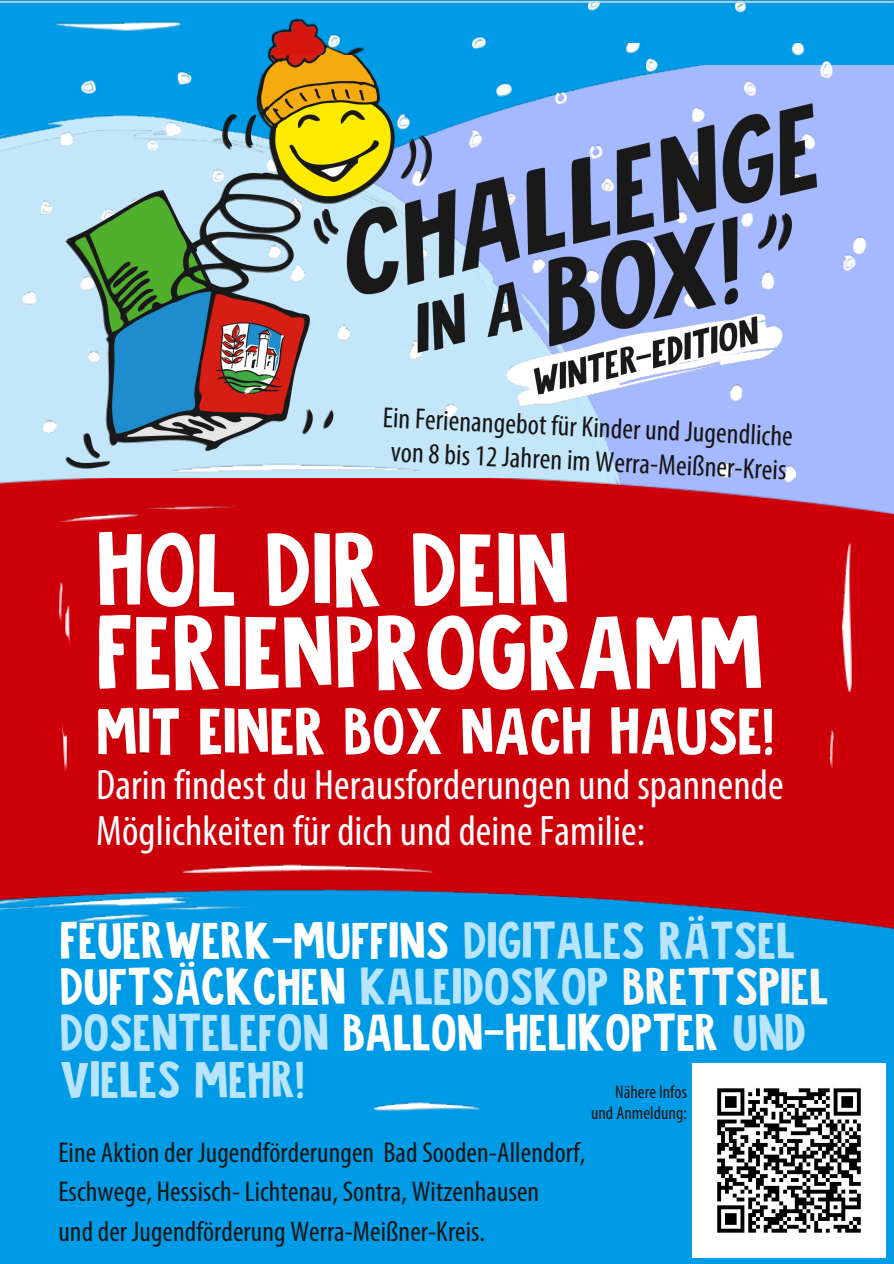
<style>
.page{position:relative;width:894px;height:1264px;background:#fff}
.page>*{position:absolute;margin:0;border:0;box-sizing:border-box;transform-origin:0 0}
.t1{font:92.55px/82.8px "DK Jalebi";color:#fff}
.t2{font:58.8px "DK Jalebi";color:#fff}
.t3{font:46.35px/46.2px "DK Jalebi";color:#b9e4fd}
.t4{font:condensed 42.75px/45.3px "Myriad Pro";letter-spacing:.005em;color:#fff}
.t5{font:condensed 29.1px/33.8px "Myriad Pro";color:#171615;text-align:center}
.t6{font:condensed 28.65px/39.3px "Myriad Pro";letter-spacing:.005em;color:#171615}
.t7{font:condensed 18.3px/20.7px "Myriad Pro";letter-spacing:.005em;color:#171615;text-align:right}
.s1{color:#fff}
.s2{color:#fbf6f3}
</style>
<div class="page">
<div style="left:0;top:0;width:893px;height:115px;background:#009be6"></div>
<img style="left:0;top:115px;width:62px;height:196px">
<svg style="left:587px;top:2px;width:13px;height:8px"></svg>
<svg style="left:734px;top:2px;width:11px;height:10px"></svg>
<svg style="left:472px;top:36px;width:13px;height:7px"></svg>
<svg style="left:40px;top:201px;width:13px;height:7px"></svg>
<img style="left:62px;top:43px;width:814px;height:304px">
<img style="left:22px;top:208px;width:773px;height:270px">
<div style="left:0;top:478px;width:893px;height:410px;background:#cd000a"></div>
<img style="left:172px;top:468px;width:250px;height:5px">
<img style="left:144px;top:504px;width:94px;height:5px">
<img style="left:58px;top:513px;width:80px;height:8px">
<div style="left:0;top:888px;width:893px;height:375px;background:#009be6"></div>
<img style="left:182px;top:863px;width:250px;height:9px">
<img style="left:0;top:896px;width:196px;height:13px">
<img style="left:156px;top:905px;width:92px;height:4px">
<img style="left:69px;top:913px;width:80px;height:9px">
<img style="left:66px;top:456px;width:1px;height:12px">
<img style="left:0;top:1px;width:893px;height:1px">
<img style="left:62px;top:720px;width:6px;height:54px">
<img style="left:58px;top:582px;width:5px;height:39px">
<img style="left:65px;top:605px;width:5px;height:42px">
<img style="left:842px;top:543px;width:9px;height:149px">
<img style="left:373px;top:1101px;width:106px;height:9px">
<img style="left:56px;top:21px;width:124px;height:9px">
<svg style="left:141px;top:749px;width:5px;height:5px"></svg>
<img style="left:257px;top:18px;width:121px;height:38px">
<img style="left:270px;top:20px;width:54px;height:27px">
<img style="left:260px;top:47px;width:113px;height:9px">
<img style="left:67px;top:56px;width:748px;height:412px">
<img style="left:692px;top:1063px;width:193px;height:194px">
<img style="left:828px;top:729px;width:5px;height:40px">
<p class="t5" style="left:383px;top:401px;width:412px;rotate:3deg">Ein Ferienangebot für Kinder und Jugendliche von 8 bis 12 Jahren im Werra-Meißner-Kreis</p>
<p class="t1" style="left:96px;top:533px;width:669px">HOL DIR DEIN<br>FERIENPROGRAMM</p>
<p class="t2" style="left:96px;top:700px;width:679px">MIT EINER BOX NACH HAUSE!</p>
<p class="t4" style="left:96px;top:766px;width:688px">Darin findest du Herausforderungen und spannende<br>Möglichkeiten für dich und deine Familie:</p>
<p class="t3" style="left:60px;top:919px;width:770px"><span class="s1">FEUERWERK-MUFFINS</span> DIGITALES RÄTSEL<br><span class="s1">DUFTSÄCKCHEN</span> KALEIDOSKOP <span class="s2">BRETTSPIEL<br></span>DOSENTELEFON <span class="s1">BALLON-HELIKOPTER</span> UND<br>VIELES MEHR!</p>
<h1 class="t7" style="left:591px;top:1082px;width:97px">Nähere Infos und Anmeldung:</h1>
<p class="t6" style="left:58px;top:1135px;width:528px">Eine Aktion der Jugendförderungen Bad Sooden-Allendorf,<br>Eschwege, Hessisch- Lichtenau, Sontra, Witzenhausen<br>und der Jugendförderung Werra-Meißner-Kreis.</p>
</div>
